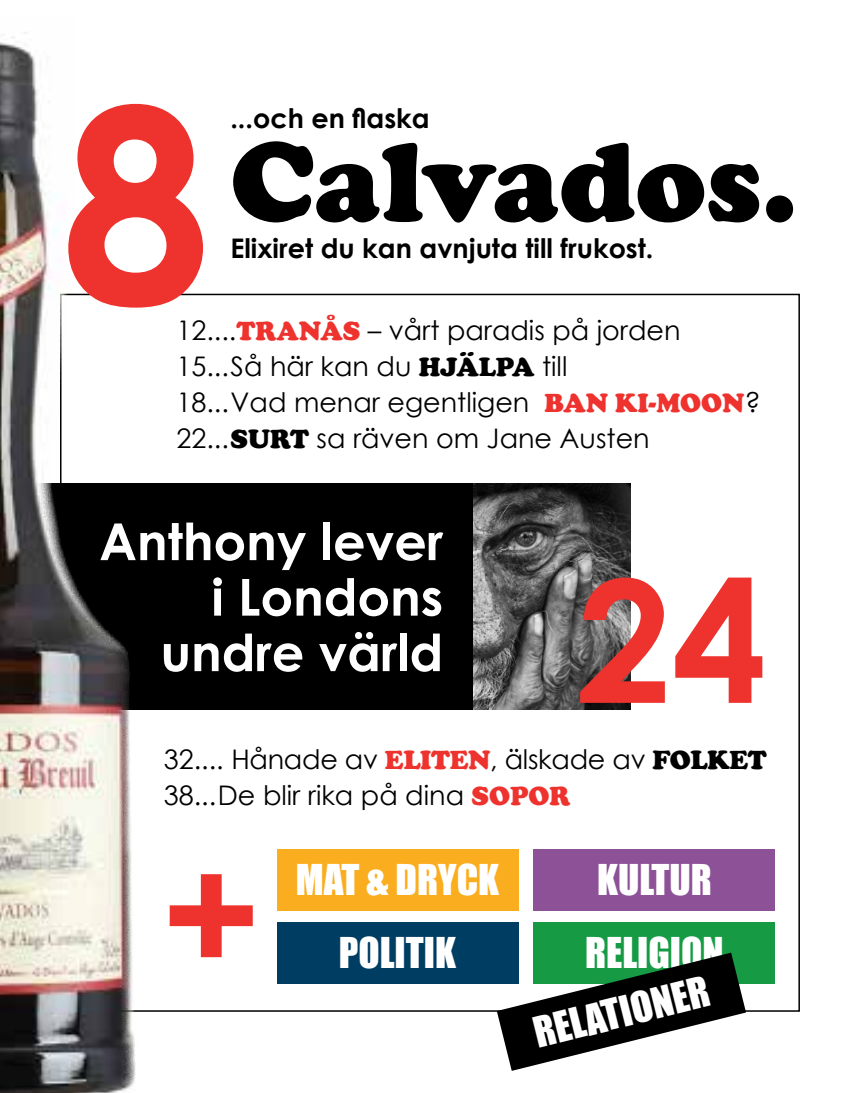
<style>
.page{position:relative;width:851px;height:1093px;background:#fff}
.page>*{position:absolute;margin:0;border:0;box-sizing:border-box;transform-origin:0 0}
.t1{font:700 270px "Century Gothic";color:#ee322d}
.t2{font:700 170.1px "Century Gothic";color:#ee322d}
.t3{font:900 117px "Cooper";color:#000}
.t4{font:700 51px/55.5px "Century Gothic";color:#fff;text-align:right}
.t5{font:39px/72.6px "Impact";color:#fff;text-align:center}
.t6{font:27px/36px "Century Gothic";color:#000}
.t7{font:700 27px "Century Gothic";color:#000}
.t8{font:900 27px "Cooper";color:#000}
.s1{font-family:"Cooper";font-weight:900;color:#ee322d}
.s2{font-family:"Cooper";font-weight:900}
</style>
<div class="page">
<img style="left:473px;top:483px;width:157px;height:226px">
<div style="left:17px;top:483px;width:456px;height:226px;background:#000"></div>
<div style="left:277px;top:849px;width:241px;height:62px;background:#fbad20"></div>
<div style="left:277px;top:922px;width:241px;height:61px;background:#003d62"></div>
<div style="left:533px;top:849px;width:242px;height:62px;background:#8c5196"></div>
<img style="left:0;top:36px;width:138px;height:1057px">
<div style="left:533px;top:922px;width:242px;height:61px;background:#169b44"></div>
<svg style="left:496px;top:952px;width:250px;height:119px"></svg>
<h1 class="t1" style="left:60px;top:0;width:153px">8</h1>
<p class="t7" style="left:230px;top:98px;width:201px">...och en flaska</p>
<h3 class="t3" style="left:230px;top:113px;width:568px">CALVADOS.</h3>
<p class="t7" style="left:230px;top:228px;width:424px">Elixiret du kan avnjuta till frukost.</p>
<p class="t6" style="left:176px;top:312px;width:585px">12....<span class="s1">TRANÅS</span> – vårt paradis på jorden 15...Så här kan du <span class="s2">HJÄLPA</span> till<br>18...Vad menar egentligen <span class="s1">BAN KI-MOON</span>?<br>22...<span class="s2">SURT</span> sa räven om Jane Austen</p>
<h3 class="t4" style="left:99px;top:511px;width:345px">Anthony lever i Londons undre värld</h3>
<h2 class="t2" style="left:576px;top:512px;width:192px">24</h2>
<p class="t6" style="left:164px;top:740px;width:527px">32.... Hånade av <span class="s1">ELITEN</span>, älskade av <span class="s2">FOLKE</span></p>
<p class="t8" style="left:747px;top:744px;width:20px">T</p>
<p class="t6" style="left:164px;top:776px;width:329px">38...De blir rika på dina <span class="s1">SOPOR</span></p>
<h2 class="t2" style="left:160px;top:786px;width:104px">+</h2>
<h3 class="t5" style="left:296px;top:843px;width:205px">MAT &amp; DRYCK<br>POLITIK</h3>
<h3 class="t5" style="left:585px;top:843px;width:140px">KULTUR<br>RELIGION</h3>
<h3 class="t5" style="left:525px;top:997px;width:181px;rotate:-14deg">RELATIONER</h3>
</div>
